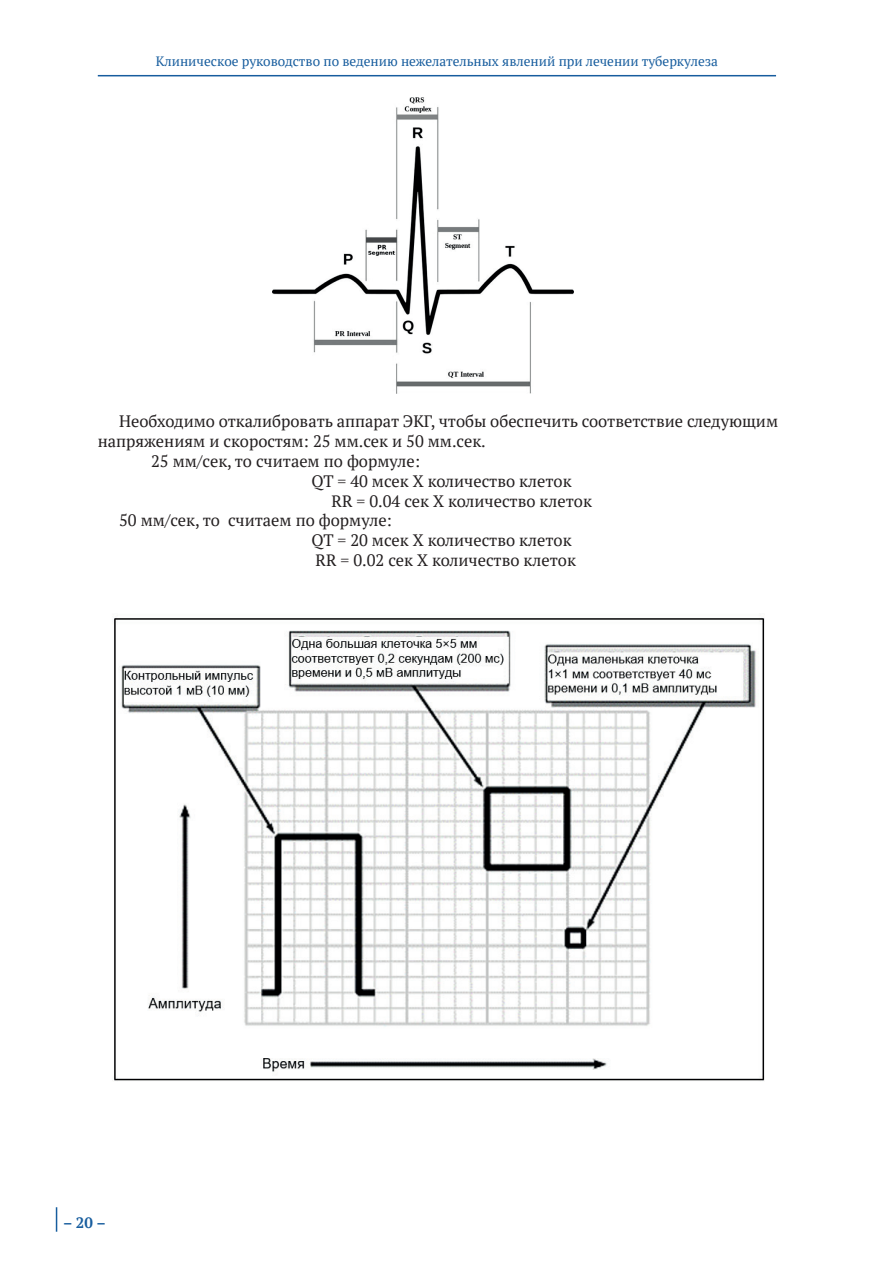
<style>
.page{position:relative;width:893px;height:1263px;background:#fff}
.page>*{position:absolute;margin:0;border:0;box-sizing:border-box;transform-origin:0 0}
.t1{font:16.5px "PT Serif";color:#231f20}
.t2{font:700 15px "PT Serif";color:#175d9e}
.t3{font:13.5px "PT Serif";color:#175d9e}
</style>
<div class="page">
<svg style="left:56px;top:1207px;width:1px;height:25px"></svg>
<hr style="left:98px;top:75px;width:678px;height:1px;background:#175d9e">
<img style="left:272px;top:98px;width:301px;height:295px">
<img style="left:114px;top:617px;width:651px;height:464px">
<p class="t3" style="left:156px;top:52px;width:564px">Клиническое руководство по ведению нежелательных явлений при лечении туберкулеза</p>
<p class="t1" style="left:119px;top:411px;width:661px">Необходимо откалибровать аппарат ЭКГ, чтобы обеспечить соответствие следующим</p>
<p class="t1" style="left:98px;top:431px;width:390px">напряжениям и скоростям: 25 мм.сек и 50 мм.сек.</p>
<p class="t1" style="left:151px;top:450px;width:270px">25 мм/сек, то считаем по формуле:</p>
<p class="t1" style="left:312px;top:470px;width:262px">QT = 40 мсек Х количество клеток</p>
<p class="t1" style="left:332px;top:490px;width:262px">RR = 0.04 сек Х количество клеток</p>
<p class="t1" style="left:119px;top:510px;width:274px">50 мм/сек, то считаем по формуле:</p>
<p class="t1" style="left:312px;top:530px;width:262px">QT = 20 мсек Х количество клеток</p>
<p class="t1" style="left:316px;top:549px;width:262px">RR = 0.02 сек Х количество клеток</p>
<p class="t2" style="left:63px;top:1212px;width:44px">– 20 –</p>
</div>
